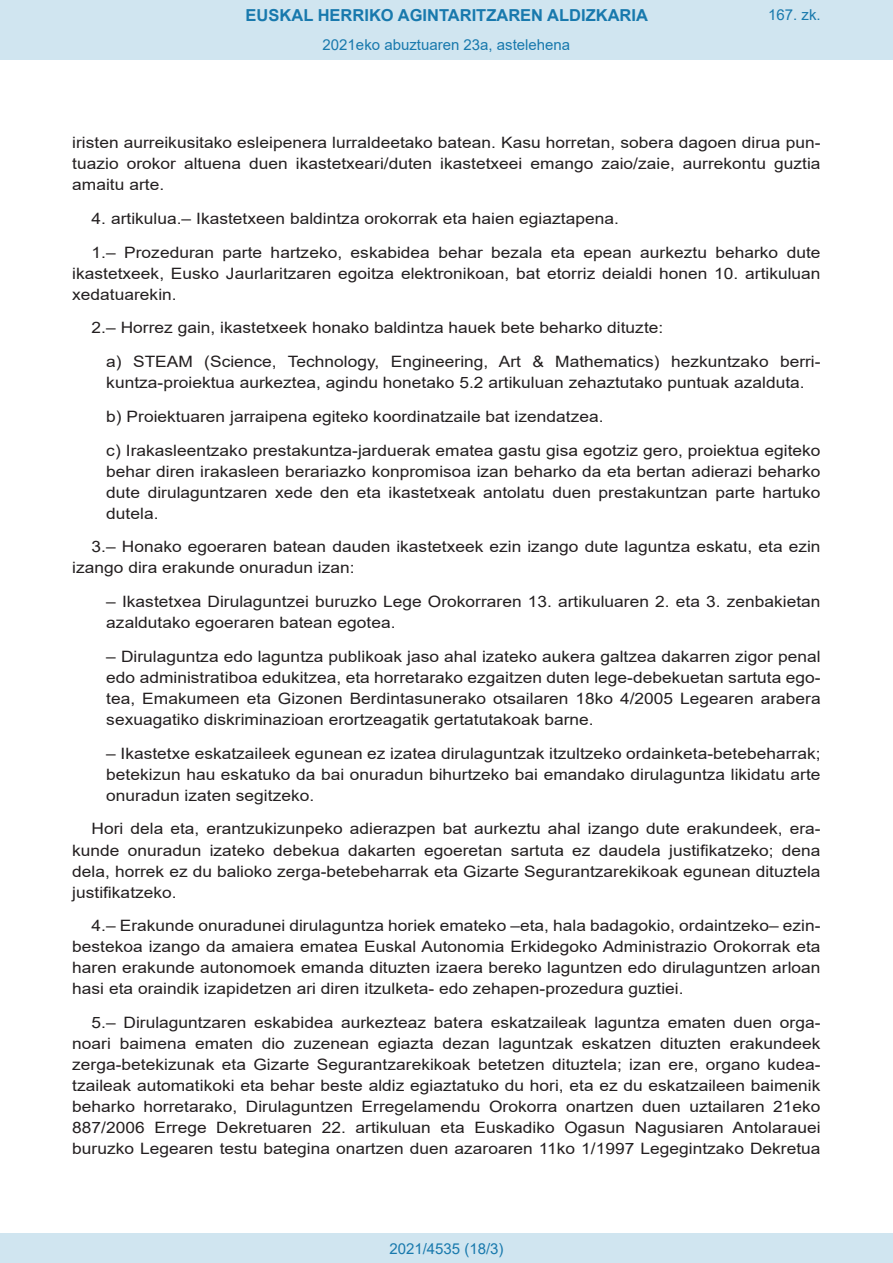
<style>
.page{position:relative;width:893px;height:1263px;background:#fff}
.page>*{position:absolute;margin:0;border:0;box-sizing:border-box;transform-origin:0 0}
.t1{font:700 16.5px "Arial";color:#1879ad}
.BOPVDetalle{font:15.6px/21px "Arial";color:#231f20;text-align:justify;scale:1.11 1}
.BOPVDetalle1{font:15.6px/21px "Arial";color:#231f20;text-align:justify;scale:1.11 1}
.Paginacion_Centro{font:15px "Arial";color:#1879ad}
</style>
<div class="page">
<div style="left:0;top:0;width:893px;height:60px;background:#d0e5f0"></div>
<div style="left:0;top:1233px;width:893px;height:30px;background:#d0e5f0"></div>
<p class="t1" style="left:246px;top:3px;width:404px">EUSKAL HERRIKO AGINTARITZAREN ALDIZKARIA</p>
<p class="Paginacion_Centro" style="left:323px;top:35px;width:249px">2021eko abuztuaren 23a, astelehena</p>
<p class="Paginacion_Centro" style="left:768px;top:5px;width:54px">167. zk.</p>
<p class="BOPVDetalle" style="left:72px;top:132px;width:676px">iristen aurreikusitako esleipenera lurraldeetako batean. Kasu horretan, sobera dagoen dirua pun&shy;tuazio orokor altuena duen ikastetxeari/duten ikastetxeei emango zaio/zaie, aurrekontu guztia amaitu arte.</p>
<p class="BOPVDetalle" style="left:92px;top:208px;width:476px">4. artikulua.– Ikastetxeen baldintza orokorrak eta haien egiaztapena.</p>
<p class="BOPVDetalle" style="left:72px;top:242px;width:676px;text-indent:19px">1.– Prozeduran parte hartzeko, eskabidea behar bezala eta epean aurkeztu beharko dute ikastetxeek, Eusko Jaurlaritzaren egoitza elektronikoan, bat etorriz deialdi honen 10. artikuluan xedatuarekin.</p>
<p class="BOPVDetalle" style="left:92px;top:317px;width:516px">2.– Horrez gain, ikastetxeek honako baldintza hauek bete beharko dituzte:</p>
<p class="BOPVDetalle1" style="left:106px;top:351px;width:645px">a) STEAM (Science, Technology, Engineering, Art &amp; Mathematics) hezkuntzako berri&shy;kuntza-proiektua aurkeztea, agindu honetako 5.2 artikuluan zehaztutako puntuak azalduta.</p>
<p class="BOPVDetalle1" style="left:106px;top:406px;width:449px">b) Proiektuaren jarraipena egiteko koordinatzaile bat izendatzea.</p>
<p class="BOPVDetalle1" style="left:106px;top:440px;width:645px">c) Irakasleentzako prestakuntza-jarduerak ematea gastu gisa egotziz gero, proiektua egiteko behar diren irakasleen berariazko konpromisoa izan beharko da eta bertan adierazi beharko dute dirulaguntzaren xede den eta ikastetxeak antolatu duen prestakuntzan parte hartuko dutela.</p>
<p class="BOPVDetalle" style="left:72px;top:536px;width:676px;text-indent:19px">3.– Honako egoeraren batean dauden ikastetxeek ezin izango dute laguntza eskatu, eta ezin izango dira erakunde onuradun izan:</p>
<p class="BOPVDetalle1" style="left:106px;top:591px;width:645px">– Ikastetxea Dirulaguntzei buruzko Lege Orokorraren 13. artikuluaren 2. eta 3. zenbakietan azaldutako egoeraren batean egotea.</p>
<p class="BOPVDetalle1" style="left:106px;top:646px;width:645px">– Dirulaguntza edo laguntza publikoak jaso ahal izateko aukera galtzea dakarren zigor penal edo administratiboa edukitzea, eta horretarako ezgaitzen duten lege-debekuetan sartuta ego&shy;tea, Emakumeen eta Gizonen Berdintasunerako otsailaren 18ko 4/2005 Legearen arabera sexuagatiko diskriminazioan erortzeagatik gertatutakoak barne.</p>
<p class="BOPVDetalle1" style="left:106px;top:743px;width:645px">– Ikastetxe eskatzaileek egunean ez izatea dirulaguntzak itzultzeko ordainketa-betebeharrak; betekizun hau eskatuko da bai onuradun bihurtzeko bai emandako dirulaguntza likidatu arte onuradun izaten segitzeko.</p>
<p class="BOPVDetalle" style="left:72px;top:818px;width:676px;text-indent:19px">Hori dela eta, erantzukizunpeko adierazpen bat aurkeztu ahal izango dute erakundeek, era&shy;kunde onuradun izateko debekua dakarten egoeretan sartuta ez daudela justifikatzeko; dena dela, horrek ez du balioko zerga-betebeharrak eta Gizarte Segurantzarekikoak egunean dituztela justifikatzeko.</p>
<p class="BOPVDetalle" style="left:72px;top:915px;width:676px;text-indent:19px">4.– Erakunde onuradunei dirulaguntza horiek emateko –eta, hala badagokio, ordaintzeko– ezin&shy;bestekoa izango da amaiera ematea Euskal Autonomia Erkidegoko Administrazio Orokorrak eta haren erakunde autonomoek emanda dituzten izaera bereko laguntzen edo dirulaguntzen arloan hasi eta oraindik izapidetzen ari diren itzulketa- edo zehapen-prozedura guztiei.</p>
<p class="BOPVDetalle" style="left:72px;top:1012px;width:676px;text-indent:19px">5.– Dirulaguntzaren eskabidea aurkezteaz batera eskatzaileak laguntza ematen duen orga&shy;noari baimena ematen dio zuzenean egiazta dezan laguntzak eskatzen dituzten erakundeek zerga-betekizunak eta Gizarte Segurantzarekikoak betetzen dituztela; izan ere, organo kudea&shy;tzaileak automatikoki eta behar beste aldiz egiaztatuko du hori, eta ez du eskatzaileen baimenik beharko horretarako, Dirulaguntzen Erregelamendu Orokorra onartzen duen uztailaren 21eko 887/2006 Errege Dekretuaren 22. artikuluan eta Euskadiko Ogasun Nagusiaren Antolarauei buruzko Legearen testu bategina onartzen duen azaroaren 11ko 1/1997 Legegintzako Dekretua</p>
<p class="Paginacion_Centro" style="left:389px;top:1238px;width:116px">2021/4535 (18/3)</p>
</div>
